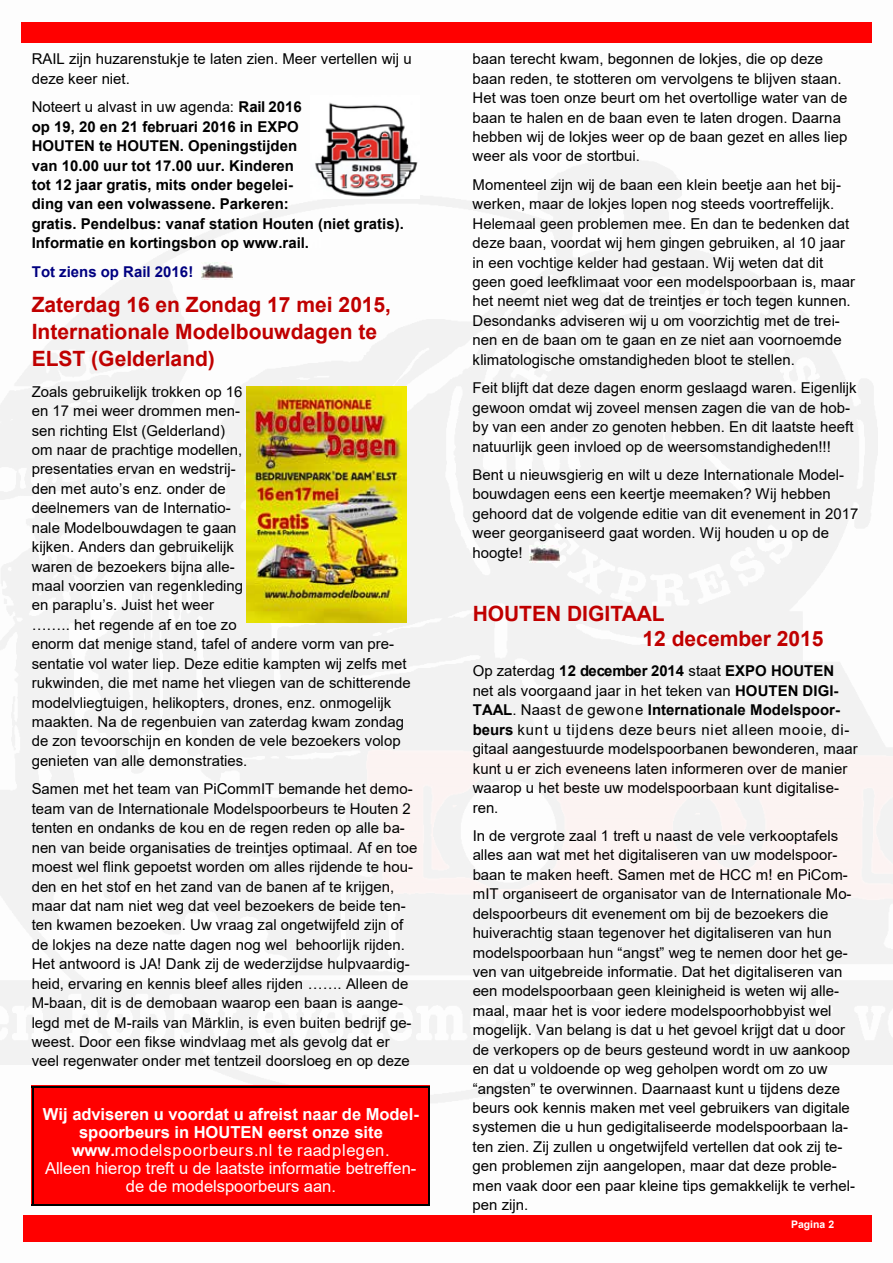
<style>
.page{position:relative;width:893px;height:1263px;background:#fff}
.page>*{position:absolute;margin:0;border:0;box-sizing:border-box;transform-origin:0 0}
.t1{font:700 21px/27.2px "Arial";color:#c00000}
.t2{font:16.5px/18px "Arial";color:#fff;text-align:center}
.t3{font:15px/19.5px "Arial";color:#000}
.t4{font:700 15px/19.4px "Arial";color:#000}
.t5{font:700 15px "Arial";color:#000080}
.t6{font:700 10.5px "Arial";letter-spacing:-.005em;color:#fff}
.s1{font-weight:400}
.s2{color:#fff}
.s3{font-weight:700}
</style>
<div class="page">
<img style="left:0;top:22px;width:893px;height:1184px">
<div style="left:32px;top:1086px;width:398px;height:120px;background:#f00"></div>
<hr style="left:32px;top:1086px;width:1px;height:118px;background:#000">
<hr style="left:428px;top:1086px;width:2px;height:118px;background:#000">
<hr style="left:32px;top:1086px;width:398px;height:1px;background:#000">
<hr style="left:32px;top:1204px;width:398px;height:2px;background:#000">
<div style="left:21px;top:23px;width:851px;height:20px;background:#f00"></div>
<div style="left:23px;top:1215px;width:849px;height:27px;background:#f00"></div>
<img style="left:529px;top:545px;width:30px;height:17px">
<img style="left:202px;top:263px;width:30px;height:17px">
<img style="left:247px;top:386px;width:159px;height:236px">
<img style="left:311px;top:96px;width:109px;height:103px">
<p class="t3" style="left:32px;top:49px;width:381px">RAIL zijn huzarenstukje te laten zien. Meer vertellen wij u deze keer niet.</p>
<p class="t4" style="left:32px;top:97px;width:374px"><span class="s1">Noteert u alvast in uw agenda:</span> Rail 2016<br>op 19, 20 en 21 februari 2016 in EXPO<br>HOUTEN te HOUTEN. Openingstijden<br>van 10.00 uur tot 17.00 uur. Kinderen<br>tot 12 jaar gratis, mits onder begelei-<br>ding van een volwassene. Parkeren:<br>gratis. Pendelbus: vanaf station Houten (niet gratis).<br>Informatie en kortingsbon op www.rail.<span class="s2">nl</span></p>
<p class="t5" style="left:32px;top:261px;width:163px">Tot ziens op Rail 2016!</p>
<h1 class="t1" style="left:32px;top:291px;width:361px">Zaterdag 16 en Zondag 17 mei 2015,<br>Internationale Modelbouwdagen te<br>ELST (Gelderland)</h1>
<p class="t3" style="left:32px;top:382px;width:381px">Zoals gebruikelijk trokken op 16<br>en 17 mei weer drommen men-<br>sen richting Elst (Gelderland)<br>om naar de prachtige modellen,<br>presentaties ervan en wedstrij-<br>den met auto’s enz. onder de<br>deelnemers van de Internatio-<br>nale Modelbouwdagen te gaan<br>kijken. Anders dan gebruikelijk<br>waren de bezoekers bijna alle-<br>maal voorzien van regenkleding<br>en paraplu’s. Juist het weer<br>…….. het regende af en toe zo<br>enorm dat menige stand, tafel of andere vorm van pre&shy;sentatie vol water liep. Deze editie kampten wij zelfs met rukwinden, die met name het vliegen van de schitterende modelvliegtuigen, helikopters, drones, enz. onmogelijk maakten. Na de regenbuien van zaterdag kwam zondag de zon tevoorschijn en konden de vele bezoekers volop genieten van alle demonstraties.</p>
<p class="t3" style="left:32px;top:779px;width:387px">Samen met het team van PiCommIT bemande het demo&shy;team van de Internationale Modelspoorbeurs te Houten 2 tenten en ondanks de kou en de regen reden op alle ba&shy;nen van beide organisaties de treintjes optimaal. Af en toe moest wel flink gepoetst worden om alles rijdende te hou&shy;den en het stof en het zand van de banen af te krijgen, maar dat nam niet weg dat veel bezoekers de beide ten&shy;ten kwamen bezoeken. Uw vraag zal ongetwijfeld zijn of de lokjes na deze natte dagen nog wel behoorlijk rijden.<br>Het antwoord is JA! Dank zij de wederzijdse hulpvaardig&shy;heid, ervaring en kennis bleef alles rijden ……. Alleen de M-baan, dit is de demobaan waarop een baan is aange&shy;legd met de M-rails van Märklin, is even buiten bedrijf ge&shy;weest. Door een fikse windvlaag met als gevolg dat er veel regenwater onder met tentzeil doorsloeg en op deze</p>
<p class="t2" style="left:43px;top:1105px;width:377px"><span class="s3">Wij adviseren u voordat u afreist naar de Model&shy;spoorbeurs in HOUTEN eerst onze site www.</span>modelspoorbeurs.nl te raadplegen.<br>Alleen hierop treft u de laatste informatie betreffen&shy;de de modelspoorbeurs aan.</p>
<p class="t3" style="left:473px;top:49px;width:376px">baan terecht kwam, begonnen de lokjes, die op deze baan reden, te stotteren om vervolgens te blijven staan.<br>Het was toen onze beurt om het overtollige water van de baan te halen en de baan even te laten drogen. Daarna hebben wij de lokjes weer op de baan gezet en alles liep weer als voor de stortbui.</p>
<p class="t3" style="left:473px;top:175px;width:384px">Momenteel zijn wij de baan een klein beetje aan het bij&shy;werken, maar de lokjes lopen nog steeds voortreffelijk.<br>Helemaal geen problemen mee. En dan te bedenken dat deze baan, voordat wij hem gingen gebruiken, al 10 jaar in een vochtige kelder had gestaan. Wij weten dat dit geen goed leefklimaat voor een modelspoorbaan is, maar het neemt niet weg dat de treintjes er toch tegen kunnen.<br>Desondanks adviseren wij u om voorzichtig met de trei&shy;nen en de baan om te gaan en ze niet aan voornoemde klimatologische omstandigheden bloot te stellen.</p>
<p class="t3" style="left:473px;top:378px;width:385px">Feit blijft dat deze dagen enorm geslaagd waren. Eigenlijk gewoon omdat wij zoveel mensen zagen die van de hob&shy;by van een ander zo genoten hebben. En dit laatste heeft natuurlijk geen invloed op de weersomstandigheden!!!</p>
<p class="t3" style="left:473px;top:465px;width:387px">Bent u nieuwsgierig en wilt u deze Internationale Model&shy;bouwdagen eens een keertje meemaken? Wij hebben gehoord dat de volgende editie van dit evenement in 2017 weer georganiseerd gaat worden. Wij houden u op de hoogte!</p>
<h1 class="t1" style="left:642px;top:602px;width:183px;line-height:24.5px;text-indent:-170px">HOUTEN DIGITAAL<br>12 december 2015</h1>
<p class="t3" style="left:473px;top:661px;width:387px">Op zaterdag <span class="s3">12 december 2014</span> staat <span class="s3">EXPO HOUTEN </span>net als voorgaand jaar in het teken van <span class="s3">HOUTEN DIGI-TAAL</span>. Naast de gewone <span class="s3">Internationale Modelspoor&shy;beurs</span> kunt u tijdens deze beurs niet alleen mooie, di&shy;gitaal aangestuurde modelspoorbanen bewonderen, maar kunt u er zich eveneens laten informeren over de manier waarop u het beste uw modelspoorbaan kunt digitalise&shy;ren.</p>
<p class="t3" style="left:473px;top:826px;width:384px">In de vergrote zaal 1 treft u naast de vele verkooptafels alles aan wat met het digitaliseren van uw modelspoor&shy;baan te maken heeft. Samen met de HCC m! en PiCom&shy;mIT organiseert de organisator van de Internationale Mo&shy;delspoorbeurs dit evenement om bij de bezoekers die huiverachtig staan tegenover het digitaliseren van hun modelspoorbaan hun “angst” weg te nemen door het ge&shy;ven van uitgebreide informatie. Dat het digitaliseren van een modelspoorbaan geen kleinigheid is weten wij alle&shy;maal, maar het is voor iedere modelspoorhobbyist wel mogelijk. Van belang is dat u het gevoel krijgt dat u door de verkopers op de beurs gesteund wordt in uw aankoop en dat u voldoende op weg geholpen wordt om zo uw “angsten” te overwinnen. Daarnaast kunt u tijdens deze beurs ook kennis maken met veel gebruikers van digitale systemen die u hun gedigitaliseerde modelspoorbaan la&shy;ten zien. Zij zullen u ongetwijfeld vertellen dat ook zij te&shy;gen problemen zijn aangelopen, maar dat deze proble&shy;men vaak door een paar kleine tips gemakkelijk te verhel&shy;pen zijn.</p>
<p class="t6" style="left:791px;top:1217px;width:45px">Pagina 2</p>
</div>
